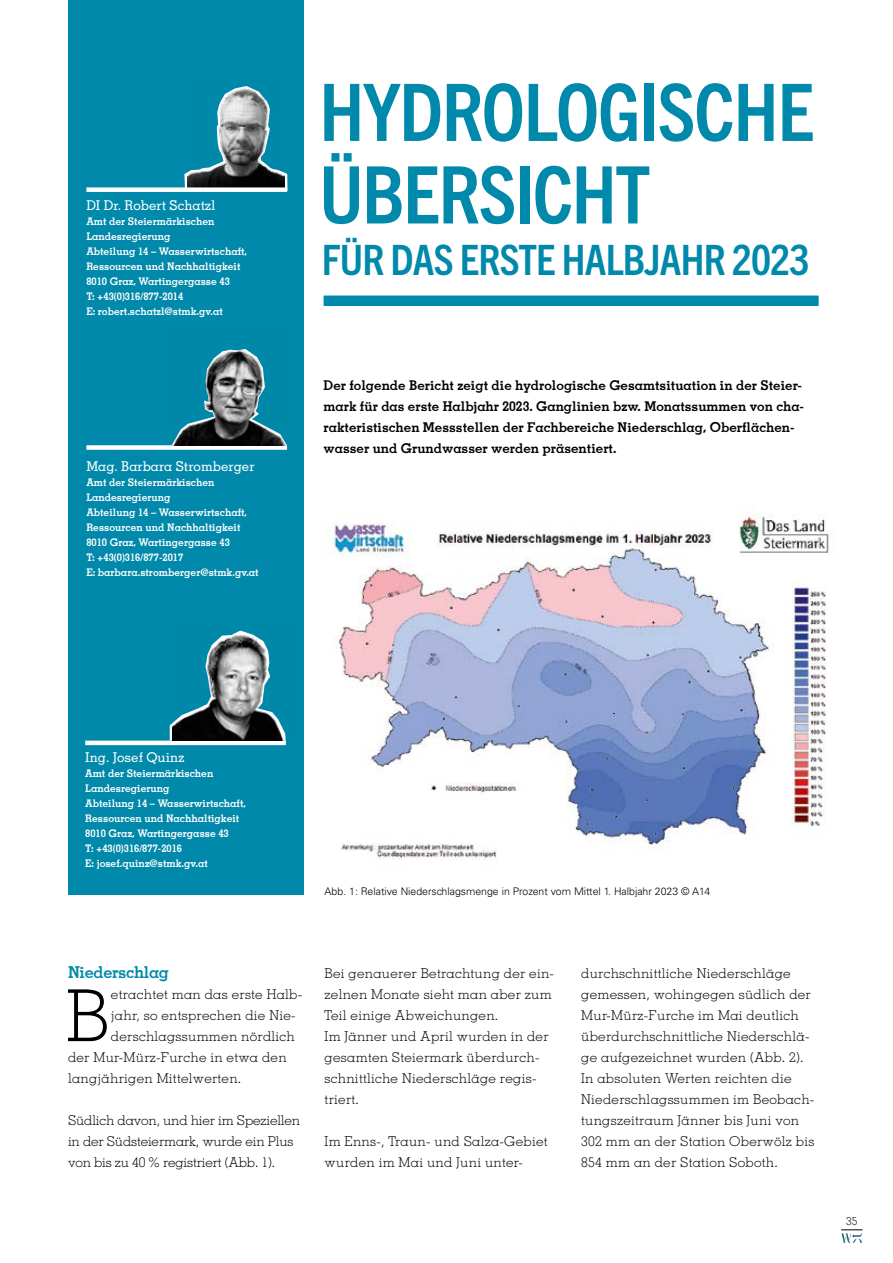
<style>
.page{position:relative;width:893px;height:1263px;background:#fff}
.page>*{position:absolute;margin:0;border:0;box-sizing:border-box;transform-origin:0 0}
.t1{font:700 condensed 79.5px/82.5px "Trade Gothic Next LT Pro";letter-spacing:-.02em;color:#0089aa}
.t2{font:300 71.7px "Memphis LT Std";color:#000}
.t3{font:700 condensed 42px "Trade Gothic Next LT Pro";letter-spacing:-.02em;color:#0089aa}
.t4{font:700 16.5px "Memphis";letter-spacing:-.02em;color:#0089aa}
.t5{font:300 13.5px/21px "Memphis LT Std";letter-spacing:.02em;color:#000}
.t6{font:700 13.5px/21px "Memphis";color:#000}
.t7{font:300 13.5px/21px "Memphis LT Std";letter-spacing:-.01em;color:#000}
.t8{font:500 13.5px "Memphis LT Std";color:#fff}
.t9{font:300 11.25px "Memphis LT Std";color:#000}
.t10{font:700 10.5px/15px "Memphis";color:#fff}
.t11{font:300 10.5px "Univers LT Std";color:#000}
</style>
<div class="page">
<img style="left:841px;top:1233px;width:21px;height:10px">
<svg style="left:841px;top:1229px;width:21px;height:1px"></svg>
<div style="left:68px;top:0;width:235px;height:894px;background:#0089aa"></div>
<div style="left:86px;top:445px;width:201px;height:5px;background:#fff"></div>
<img style="left:172px;top:349px;width:115px;height:96px">
<hr style="left:85px;top:741px;width:201px;height:4px;background:#fff">
<svg style="left:170px;top:722px;width:3px;height:19px"></svg>
<img style="left:173px;top:630px;width:113px;height:111px">
<svg style="left:184px;top:172px;width:104px;height:20px"></svg>
<img style="left:187px;top:86px;width:98px;height:101px">
<div style="left:86px;top:187px;width:201px;height:5px;background:#fff"></div>
<div style="left:324px;top:296px;width:495px;height:10px;background:#0089aa"></div>
<img style="left:326px;top:514px;width:503px;height:345px">
<p class="t8" style="left:86px;top:197px;width:131px">DI Dr. Robert Schatzl</p>
<p class="t10" style="left:86px;top:214px;width:162px">Amt der Steiermärkischen<br>Landesregierung<br>Abteilung 14 – Wasserwirtschaft,<br>Ressourcen und Nachhaltigkeit<br>8010 Graz, Wartingergasse 43<br>T: +43(0)316/877-2014<br>E: robert.schatzl@stmk.gv.at</p>
<p class="t8" style="left:86px;top:458px;width:170px">Mag. Barbara Stromberger</p>
<p class="t10" style="left:86px;top:475px;width:174px">Amt der Steiermärkischen<br>Landesregierung<br>Abteilung 14 – Wasserwirtschaft,<br>Ressourcen und Nachhaltigkeit<br>8010 Graz, Wartingergasse 43<br>T: +43(0)316/877-2017<br>E: barbara.stromberger@stmk.gv.at</p>
<h1 class="t1" style="left:319px;top:66px;width:497px">HYDROLOGISCHE<br>ÜBERSICHT</h1>
<h3 class="t3" style="left:322px;top:231px;width:489px">FÜR DAS ERSTE HALBJAHR 2023</h3>
<p class="t6" style="left:324px;top:374px;width:482px">Der folgende Bericht zeigt die hydrologische Gesamtsituation in der Steier&shy;mark für das erste Halbjahr 2023. Ganglinien bzw. Monatssummen von cha&shy;rakteristischen Messstellen der Fachbereiche Niederschlag, Oberflächen&shy;wasser und Grundwasser werden präsentiert.</p>
<p class="t8" style="left:85px;top:749px;width:101px">Ing. Josef Quinz</p>
<p class="t10" style="left:85px;top:766px;width:162px">Amt der Steiermärkischen<br>Landesregierung<br>Abteilung 14 – Wasserwirtschaft,<br>Ressourcen und Nachhaltigkeit<br>8010 Graz, Wartingergasse 43<br>T: +43(0)316/877-2016<br>E: josef.quinz@stmk.gv.at</p>
<p class="t11" style="left:325px;top:885px;width:387px">Abb. 1: Relative Niederschlagsmenge in Prozent vom Mittel 1. Halbjahr 2023 © A14</p>
<p class="t4" style="left:68px;top:962px;width:102px">Niederschlag</p>
<h2 class="t2" style="left:66px;top:972px;width:45px">B</h2>
<p class="t5" style="left:111px;top:984px;width:193px">etrachtet man das erste Halb-</p>
<p class="t5" style="left:111px;top:1005px;width:186px">jahr, so entsprechen die Nie-</p>
<p class="t5" style="left:111px;top:1026px;width:185px">derschlagssummen nördlich</p>
<p class="t5" style="left:68px;top:1047px;width:220px">der Mur-Mürz-Furche in etwa den</p>
<p class="t5" style="left:68px;top:1068px;width:175px">langjährigen Mittelwerten.</p>
<p class="t7" style="left:68px;top:1110px;width:234px">Südlich davon, und hier im Speziellen in der Südsteiermark, wurde ein Plus von bis zu 40 % registriert (Abb. 1).</p>
<p class="t5" style="left:325px;top:963px;width:231px">Bei genauerer Betrachtung der ein&shy;zelnen Monate sieht man aber zum<br>Teil einige Abweichungen.<br>Im Jänner und April wurden in der gesamten Steiermark überdurch&shy;schnittliche Niederschläge regis&shy;triert.</p>
<p class="t5" style="left:325px;top:1131px;width:225px">Im Enns-, Traun- und Salza-Gebiet wurden im Mai und Juni unter-</p>
<p class="t5" style="left:581px;top:963px;width:235px">durchschnittliche Niederschläge gemessen, wohingegen südlich der Mur-Mürz-Furche im Mai deutlich überdurchschnittliche Niederschlä&shy;ge aufgezeichnet wurden (Abb. 2).<br>In absoluten Werten reichten die Niederschlagssummen im Beobach&shy;tungszeitraum Jänner bis Juni von 302 mm an der Station Oberwölz bis 854 mm an der Station Soboth.</p>
<p class="t9" style="left:846px;top:1214px;width:13px">35</p>
</div>
